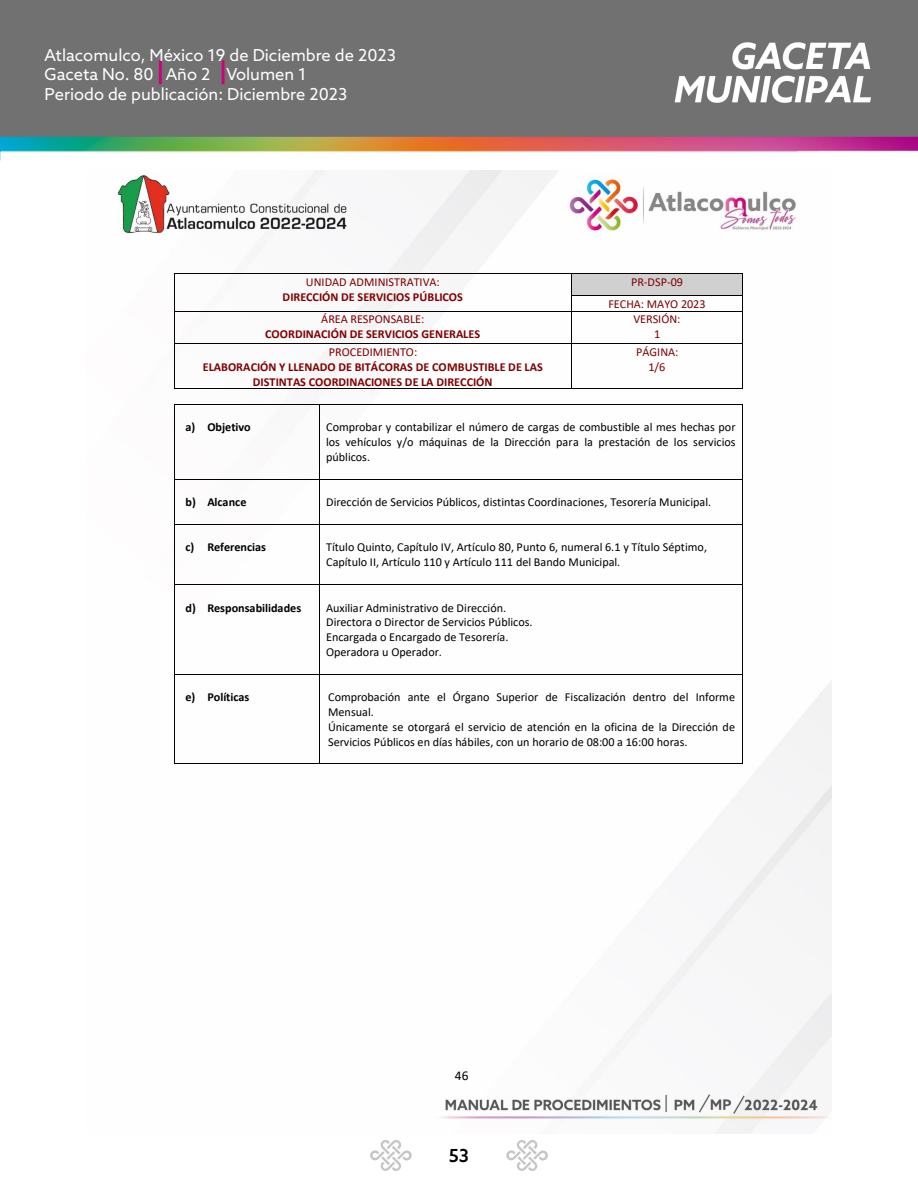
<style>
.page{position:relative;width:918px;height:1188px;background:#fff}
.page>*{position:absolute;margin:0;border:0;box-sizing:border-box;transform-origin:0 0}
.t1{font:500 18px "Azo Sans";color:#000}
.t2{font:16.5px/19.8px "Azo Sans";color:#fff}
.t3{font:13.35px "Calibri";color:#000}
.t4{font:12.15px/14.9px "Calibri";letter-spacing:-.005em;color:#000}
.t5{font:700 12.15px/14.9px "Calibri";color:#800000;text-align:center}
.t6{font:12.15px/14.9px "Calibri";color:#800000;text-align:center}
.t7{font:700 12.15px "Calibri";color:#000}
</style>
<div class="page">
<img style="left:117px;top:170px;width:714px;height:964px">
<div style="left:572px;top:274px;width:6px;height:15px;background:#d0d0d0"></div>
<div style="left:736px;top:274px;width:6px;height:15px;background:#d0d0d0"></div>
<div style="left:572px;top:289px;width:170px;height:6px;background:#d0d0d0"></div>
<div style="left:578px;top:274px;width:158px;height:15px;background:#d0d0d0"></div>
<hr style="left:175px;top:274px;width:397px;height:1px;background:#000">
<hr style="left:572px;top:295px;width:170px;height:1px;background:#000">
<svg style="left:174px;top:274px;width:1px;height:38px"></svg>
<hr style="left:175px;top:311px;width:397px;height:1px;background:#000">
<svg style="left:572px;top:296px;width:1px;height:15px"></svg>
<hr style="left:572px;top:311px;width:170px;height:1px;background:#000">
<svg style="left:742px;top:274px;width:1px;height:38px"></svg>
<hr style="left:174px;top:312px;width:1px;height:31px;background:#000">
<hr style="left:572px;top:312px;width:1px;height:31px;background:#000">
<hr style="left:742px;top:312px;width:1px;height:31px;background:#000">
<hr style="left:175px;top:343px;width:397px;height:1px;background:#000">
<hr style="left:572px;top:343px;width:170px;height:1px;background:#000">
<hr style="left:174px;top:344px;width:1px;height:45px;background:#000">
<hr style="left:572px;top:344px;width:1px;height:45px;background:#000">
<hr style="left:742px;top:344px;width:1px;height:45px;background:#000">
<hr style="left:175px;top:389px;width:397px;height:1px;background:#000">
<hr style="left:572px;top:389px;width:170px;height:1px;background:#000">
<hr style="left:175px;top:404px;width:144px;height:1px;background:#000">
<hr style="left:320px;top:404px;width:422px;height:1px;background:#000">
<hr style="left:174px;top:405px;width:1px;height:74px;background:#000">
<hr style="left:319px;top:405px;width:1px;height:74px;background:#000">
<hr style="left:742px;top:405px;width:1px;height:74px;background:#000">
<hr style="left:175px;top:479px;width:144px;height:1px;background:#000">
<hr style="left:320px;top:479px;width:422px;height:1px;background:#000">
<hr style="left:174px;top:480px;width:1px;height:44px;background:#000">
<hr style="left:319px;top:480px;width:1px;height:44px;background:#000">
<hr style="left:742px;top:480px;width:1px;height:44px;background:#000">
<hr style="left:175px;top:524px;width:144px;height:1px;background:#000">
<hr style="left:320px;top:524px;width:422px;height:1px;background:#000">
<hr style="left:174px;top:525px;width:1px;height:59px;background:#000">
<hr style="left:319px;top:525px;width:1px;height:59px;background:#000">
<hr style="left:742px;top:525px;width:1px;height:59px;background:#000">
<hr style="left:175px;top:584px;width:144px;height:1px;background:#000">
<hr style="left:320px;top:584px;width:422px;height:1px;background:#000">
<hr style="left:174px;top:585px;width:1px;height:89px;background:#000">
<hr style="left:319px;top:585px;width:1px;height:89px;background:#000">
<hr style="left:742px;top:585px;width:1px;height:89px;background:#000">
<hr style="left:175px;top:674px;width:144px;height:1px;background:#000">
<hr style="left:320px;top:674px;width:422px;height:1px;background:#000">
<hr style="left:174px;top:675px;width:1px;height:89px;background:#000">
<hr style="left:175px;top:764px;width:144px;height:1px;background:#000">
<hr style="left:319px;top:675px;width:1px;height:89px;background:#000">
<hr style="left:320px;top:764px;width:422px;height:1px;background:#000">
<hr style="left:742px;top:675px;width:1px;height:89px;background:#000">
<img style="left:0;top:0;width:918px;height:161px">
<svg style="left:506px;top:1140px;width:42px;height:31px"></svg>
<svg style="left:370px;top:1140px;width:42px;height:31px"></svg>
<h2 class="t2" style="left:45px;top:45px;width:353px">Atlacomulco, México 19 de Diciembre de 2023<br>Gaceta No. 80 Año 2 Volumen 1<br>Periodo de publicación: Diciembre 2023</h2>
<p class="t6" style="left:306px;top:274px;width:135px">UNIDAD ADMINISTRATIVA:</p>
<p class="t5" style="left:283px;top:289px;width:182px">DIRECCIÓN DE SERVICIOS PÚBLICOS</p>
<p class="t6" style="left:608px;top:271px;width:99px;line-height:21.8px">PR-DSP-09<br>FECHA: MAYO 2023</p>
<p class="t6" style="left:321px;top:311px;width:105px">ÁREA RESPONSABLE:</p>
<p class="t5" style="left:265px;top:326px;width:216px">COORDINACIÓN DE SERVICIOS GENERALES</p>
<p class="t6" style="left:633px;top:311px;width:49px">VERSIÓN:<br>1</p>
<p class="t6" style="left:329px;top:344px;width:90px">PROCEDIMIENTO:</p>
<p class="t5" style="left:203px;top:359px;width:341px">ELABORACIÓN Y LLENADO DE BITÁCORAS DE COMBUSTIBLE DE LAS<br>DISTINTAS COORDINACIONES DE LA DIRECCIÓN</p>
<p class="t6" style="left:636px;top:344px;width:44px">PÁGINA:<br>1/6</p>
<p class="t7" style="left:185px;top:419px;width:67px">a) Objetivo</p>
<p class="t4" style="left:326px;top:420px;width:411px;text-align:justify">Comprobar y contabilizar el número de cargas de combustible al mes hechas por los vehículos y/o máquinas de la Dirección para la prestación de los servicios públicos.</p>
<p class="t7" style="left:185px;top:494px;width:63px">b) Alcance</p>
<p class="t4" style="left:326px;top:495px;width:387px">Dirección de Servicios Públicos, distintas Coordinaciones, Tesorería Municipal.</p>
<p class="t7" style="left:185px;top:539px;width:82px">c) Referencias</p>
<p class="t4" style="left:326px;top:540px;width:382px">Título Quinto, Capítulo IV, Artículo 80, Punto 6, numeral 6.1 y Título Séptimo,<br>Capítulo II, Artículo 110 y Artículo 111 del Bando Municipal.</p>
<p class="t7" style="left:185px;top:599px;width:117px">d) Responsabilidades</p>
<p class="t4" style="left:326px;top:600px;width:208px">Auxiliar Administrativo de Dirección.<br>Directora o Director de Servicios Públicos.<br>Encargada o Encargado de Tesorería.<br>Operadora u Operador.</p>
<p class="t7" style="left:185px;top:689px;width:65px">e) Políticas</p>
<p class="t4" style="left:328px;top:690px;width:409px">Comprobación ante el Órgano Superior de Fiscalización dentro del Informe Mensual.<br>Únicamente se otorgará el servicio de atención en la oficina de la Dirección de Servicios Públicos en días hábiles, con un horario de 08:00 a 16:00 horas.</p>
<p class="t3" style="left:455px;top:1066px;width:15px">46</p>
<h1 class="t1" style="left:449px;top:1144px;width:22px">53</h1>
</div>
